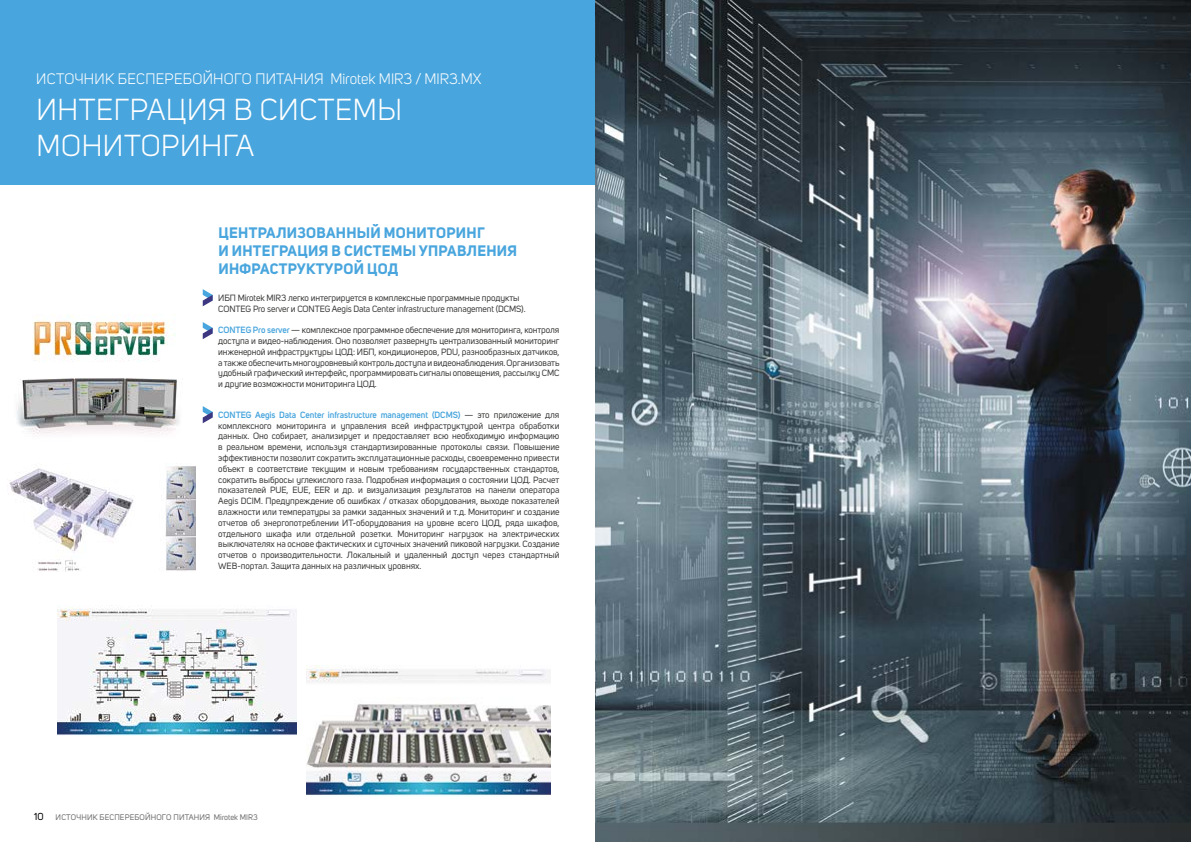
<style>
.page{position:relative;width:1191px;height:842px;background:#fff}
.page>*{position:absolute;margin:0;border:0;box-sizing:border-box;transform-origin:0 0}
.t1{font:30px/36px "Uni Sans";letter-spacing:.02em;color:#fff}
.t2{font:700 15px/18px "Uni Sans";letter-spacing:.02em;color:#48a5dd}
.t3{font:15px "Uni Sans";letter-spacing:.02em;color:#fff}
.t4{font:9px/10.8px "Uni Sans";letter-spacing:-.01em;color:#3c3c3b;text-align:justify}
.t5{font:8px "Uni Sans";letter-spacing:.02em;color:#706f6f}
.s1{font-weight:600;color:#48a5dd}
.s2{font-size:10px;color:#000}
</style>
<div class="page">
<svg style="left:203px;top:289px;width:10px;height:17px"></svg>
<img style="left:57px;top:605px;width:240px;height:131px">
<img style="left:307px;top:666px;width:243px;height:130px">
<svg style="left:203px;top:406px;width:10px;height:17px"></svg>
<svg style="left:203px;top:322px;width:10px;height:17px"></svg>
<div style="left:0;top:0;width:595px;height:184px;background:#48a5dd"></div>
<img style="left:595px;top:0;width:596px;height:842px">
<img style="left:16px;top:314px;width:167px;height:120px">
<img style="left:7px;top:465px;width:189px;height:106px">
<h2 class="t3" style="left:36px;top:70px;width:446px">ИСТОЧНИК БЕСПЕРЕБОЙНОГО ПИТАНИЯ Mirotek MIR3 / MIR3.MX</h2>
<h1 class="t1" style="left:36px;top:92px;width:367px">ИНТЕГРАЦИЯ В СИСТЕМЫ<br>МОНИТОРИНГА</h1>
<h2 class="t2" style="left:218px;top:224px;width:300px">ЦЕНТРАЛИЗОВАННЫЙ МОНИТОРИНГ<br>И ИНТЕГРАЦИЯ В СИСТЕМЫ УПРАВЛЕНИЯ<br>ИНФРАСТРУКТУРОЙ ЦОД</h2>
<p class="t4" style="left:218px;top:292px;width:309px">ИБП Mirotek MIR3 легко интегрируется в комплексные программные продукты<br>CONTEG Pro server и CONTEG Aegis Data Center infrastructure management (DCMS).</p>
<p class="t4" style="left:218px;top:325px;width:343px"><span class="s1">CONTEG Pro server</span> — комплексное программное обеспечение для мониторинга, контроля доступа и видео-наблюдения. Оно позволяет развернуть централизованный мониторинг инженерной инфраструктуры ЦОД: ИБП, кондиционеров, PDU, разнообразных датчиков, а также обеспечить многоуровневый контроль доступа и видеонаблюдения. Организовать удобный графический интерфейс, программировать сигналы оповещения, рассылку СМС и другие возможности мониторинга ЦОД.</p>
<p class="t4" style="left:218px;top:409px;width:343px"><span class="s1">CONTEG Aegis Data Center infrastructure management (DCMS)</span> — это приложение для комплексного мониторинга и управления всей инфраструктурой центра обработки данных. Оно собирает, анализирует и предоставляет всю необходимую информацию в реальном времени, используя стандартизированные протоколы связи. Повышение эффективности позволит сократить эксплуатационные расходы, своевременно привести объект в соответствие текущим и новым требованиям государственных стандартов, сократить выбросы углекислого газа. Подробная информация о состоянии ЦОД. Расчет показателей PUE, EUE, EER и др. и визуализация результатов на панели оператора Aegis DCIM. Предупреждение об ошибках / отказах оборудования, выходе показателей влажности или температуры за рамки заданных значений и т.д. Мониторинг и создание отчетов об энергопотреблении ИТ-оборудования на уровне всего ЦОД, ряда шкафов, отдельного шкафа или отдельной розетки. Мониторинг нагрузок на электрических выключателях на основе фактических и суточных значений пиковой нагрузки. Создание отчетов о производительности. Локальный и удаленный доступ через стандартный WEB-портал. Защита данных на различных уровнях.</p>
<p class="t5" style="left:34px;top:812px;width:225px"><span class="s2">10</span> ИСТОЧНИК БЕСПЕРЕБОЙНОГО ПИТАНИЯ Mirotek MIR3</p>
</div>
